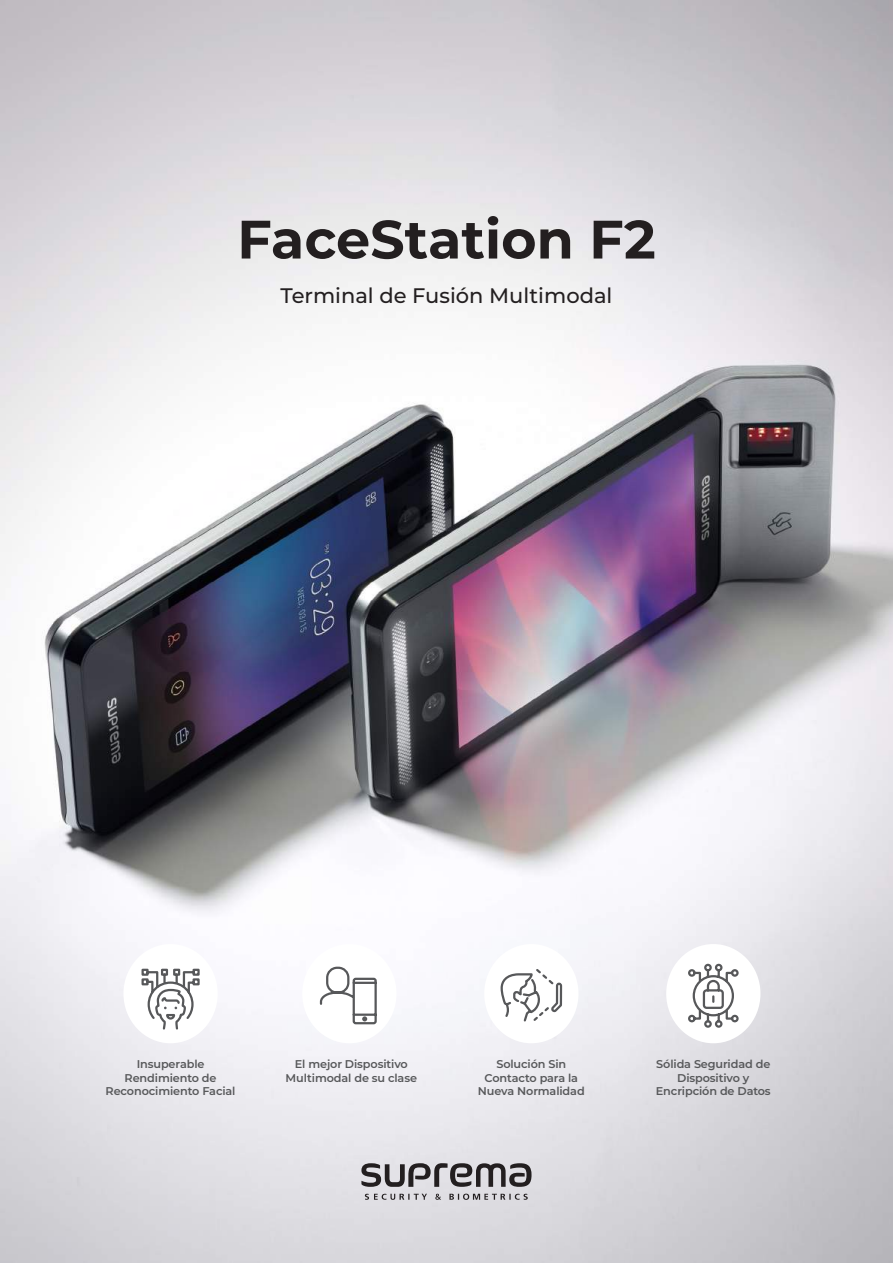
<style>
.page{position:relative;width:893px;height:1263px;background:#fff}
.page>*{position:absolute;margin:0;border:0;box-sizing:border-box;transform-origin:0 0}
.t1{font:700 54px "Montserrat";color:#231f20}
.t2{font:500 21px "Montserrat";color:#231f20}
.t3{font:600 11.25px/13.5px "Montserrat";letter-spacing:-.01em;color:#57585a;text-align:center}
</style>
<div class="page">
<img style="left:0;top:0;width:893px;height:1263px">
<svg style="left:449px;top:1193px;width:79px;height:7px"></svg>
<svg style="left:365px;top:1194px;width:62px;height:6px"></svg>
<svg style="left:435px;top:1194px;width:6px;height:6px"></svg>
<svg style="left:361px;top:1163px;width:171px;height:24px;background:#8a888b"></svg>
<div style="left:666px;top:944px;width:94px;height:99px;background:#fff;border-radius:50%"></div>
<svg style="left:688px;top:963px;width:51px;height:65px"></svg>
<div style="left:123px;top:944px;width:95px;height:99px;background:#fff;border-radius:50%"></div>
<svg style="left:141px;top:968px;width:59px;height:62px"></svg>
<div style="left:302px;top:944px;width:94px;height:99px;background:#fff;border-radius:50%"></div>
<svg style="left:319px;top:966px;width:58px;height:59px"></svg>
<div style="left:484px;top:944px;width:94px;height:99px;background:#fff;border-radius:50%"></div>
<svg style="left:500px;top:969px;width:63px;height:53px"></svg>
<h1 class="t1" style="left:237px;top:200px;width:420px">FaceStation F2</h1>
<h2 class="t2" style="left:281px;top:281px;width:333px">Terminal de Fusión Multimodal</h2>
<p class="t3" style="left:106px;top:1057px;width:131px">Insuperable<br>Rendimiento de<br>Reconocimiento Facial</p>
<p class="t3" style="left:286px;top:1057px;width:133px">El mejor Dispositivo<br>Multimodal de su clase</p>
<p class="t3" style="left:478px;top:1057px;width:108px">Solución Sin<br>Contacto para la<br>Nueva Normalidad</p>
<p class="t3" style="left:656px;top:1057px;width:116px">Sólida Seguridad de<br>Dispositivo y<br>Encripción de Datos</p>
</div>
